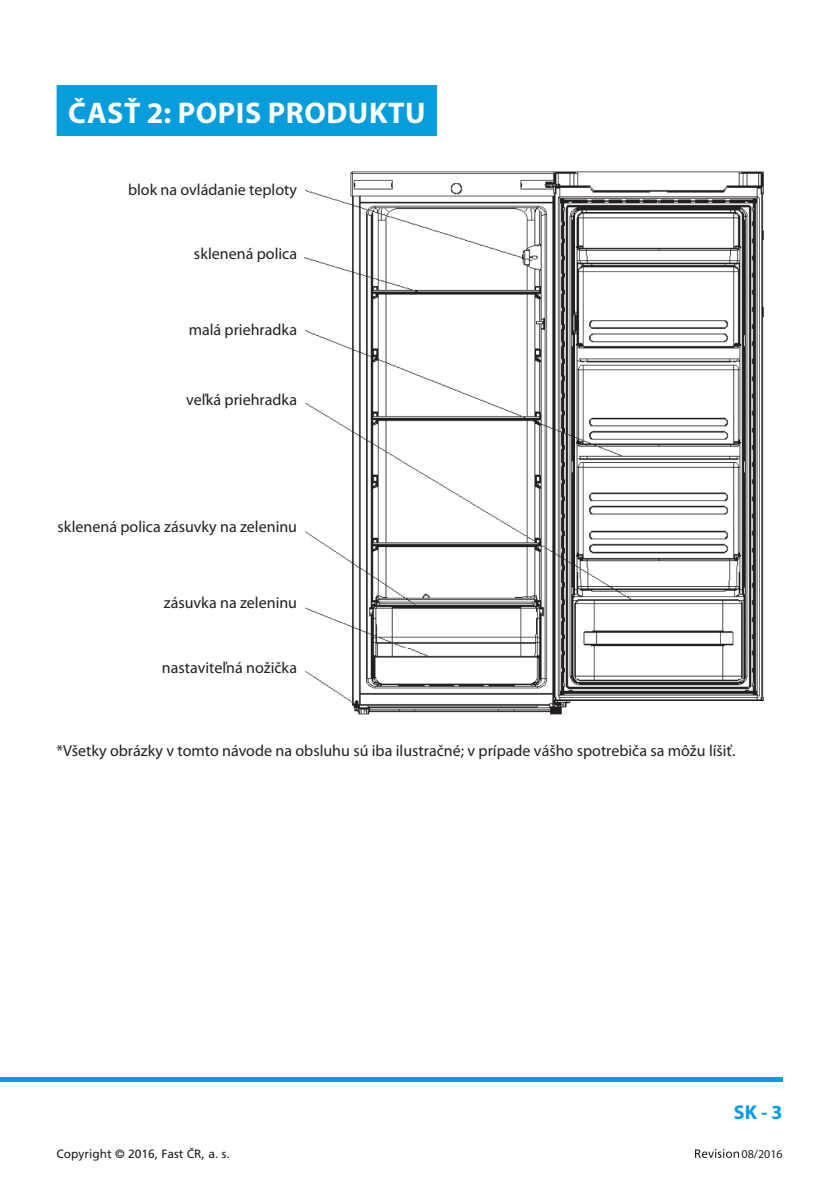
<style>
.page{position:relative;width:837px;height:1190px;background:#fff}
.page>*{position:absolute;margin:0;border:0;box-sizing:border-box;transform-origin:0 0}
.t1{font:700 30px "Myriad Pro";letter-spacing:.02em;color:#fff}
.t2{font:700 20px "Myriad Pro";color:#069ddc}
.t3{font:16px "Myriad Pro";color:#231f20}
.t4{font:12px "Frutiger CE";color:#231f20}
.t5{font:12px "Myriad Pro";color:#231f20}
</style>
<div class="page">
<hr style="left:0;top:1077px;width:782px;height:4px;background:#069ddc">
<svg style="left:695px;top:1149px;width:44px;height:9px"></svg>
<div style="left:57px;top:85px;width:380px;height:51px;background:#069ddc"></div>
<img style="left:305px;top:171px;width:459px;height:544px">
<h1 class="t1" style="left:68px;top:101px;width:359px">ČASŤ 2: POPIS PRODUKTU</h1>
<p class="t3" style="left:128px;top:183px;width:171px">blok na ovládanie teploty</p>
<p class="t3" style="left:194px;top:248px;width:105px">sklenená polica</p>
<p class="t3" style="left:189px;top:324px;width:110px">malá priehradka</p>
<p class="t3" style="left:186px;top:394px;width:112px">veľká priehradka</p>
<p class="t3" style="left:58px;top:521px;width:241px">sklenená polica zásuvky na zeleninu</p>
<p class="t3" style="left:164px;top:597px;width:135px">zásuvka na zeleninu</p>
<p class="t3" style="left:162px;top:661px;width:137px">nastaviteľná nožička</p>
<p class="t3" style="left:57px;top:745px;width:680px">*Všetky obrázky v tomto návode na obsluhu sú iba ilustračné; v prípade vášho spotrebiča sa môžu líšiť.</p>
<p class="t2" style="left:734px;top:1104px;width:50px">SK - 3</p>
<p class="t4" style="left:57px;top:1149px;width:174px">Copyright © 2016, Fast ČR, a. s.</p>
<p class="t5" style="left:741px;top:1149px;width:43px">08/2016</p>
</div>
